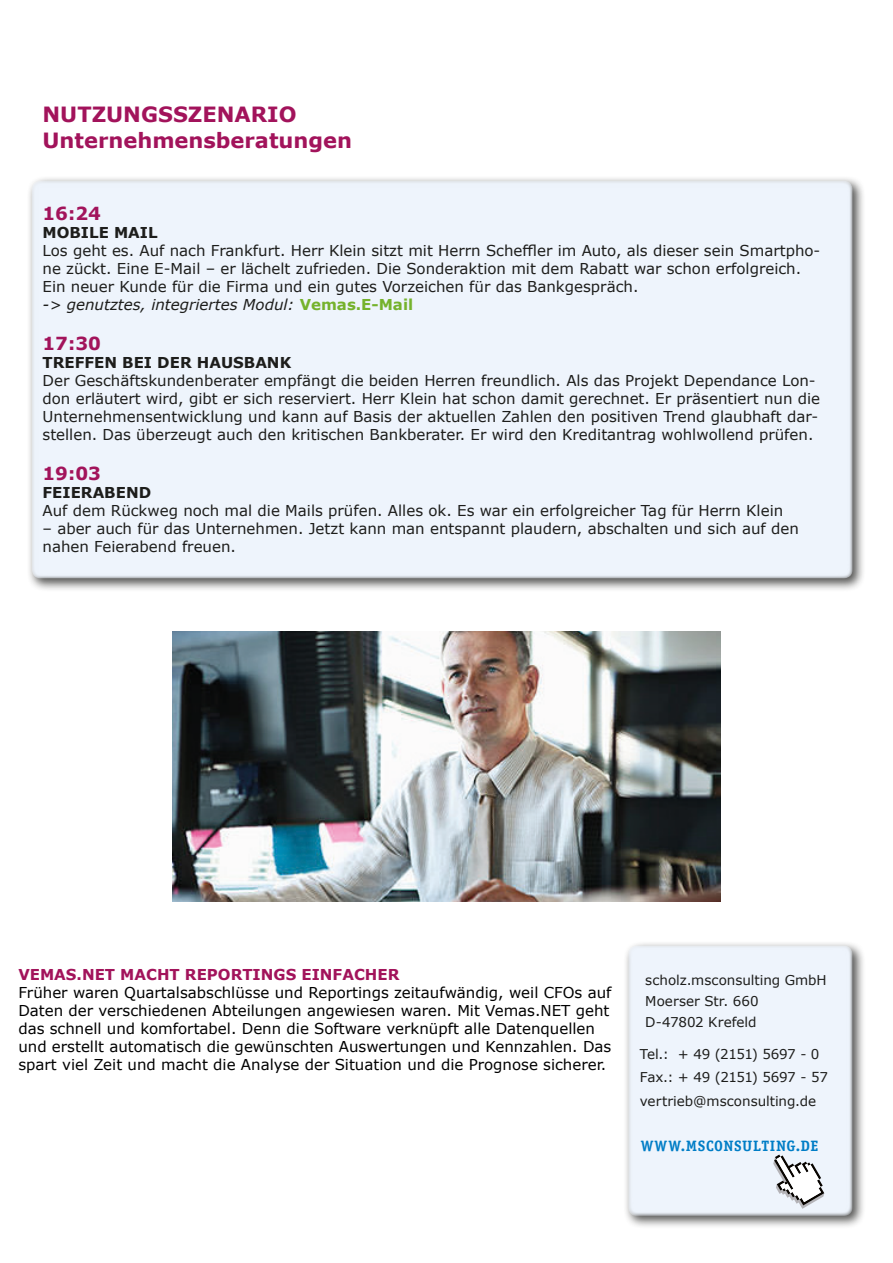
<style>
.page{position:relative;width:893px;height:1263px;background:#fff}
.page>*{position:absolute;margin:0;border:0;box-sizing:border-box;transform-origin:0 0}
.t1{font:700 21px/25.2px "Verdana";color:#a2135b}
.t2{font:700 18px "Verdana";color:#a2135b}
.t3{font:15px/18px "Verdana";color:#1d1d1b}
.t4{font:15px/18px "Verdana";color:#000}
.t5{font:700 15px "Verdana";color:#1d1d1b}
.Fliesstext_Headlines{font:700 15px "Officina Serif";letter-spacing:.04em;color:#007dc6}
.Fliesstext{font:13.5px/21px "Verdana";color:#1d1d1b}
.Fliesstext-2{font:13.5px "Verdana";letter-spacing:-.025em;color:#1d1d1b}
.Fliesstext-3{font:13.5px "Verdana";letter-spacing:-.035em;color:#1d1d1b}
.s1{font-style:italic}
.s2{font-weight:700;color:#75b22c}
.s3{font-weight:700;color:#a2135b}
</style>
<div class="page">
<div style="left:27px;top:176px;width:839px;height:416px;background:#1d1d1b;opacity:.75"></div>
<div style="left:32px;top:181px;width:820px;height:397px;background:#eef4fc;border-radius:9px"></div>
<div style="left:623px;top:941px;width:243px;height:288px;background:#1d1d1b;opacity:.75"></div>
<div style="left:628px;top:946px;width:224px;height:270px;background:#eef4fc;border-radius:9px"></div>
<svg style="left:773px;top:1154px;width:51px;height:55px"></svg>
<img style="left:173px;top:631px;width:547px;height:270px">
<p class="t1" style="left:43px;top:102px;width:311px">NUTZUNGSSZENARIO<br>Unternehmensberatungen</p>
<p class="t2" style="left:43px;top:201px;width:60px">16:24</p>
<p class="t5" style="left:43px;top:222px;width:117px">MOBILE MAIL</p>
<p class="t3" style="left:43px;top:242px;width:779px">Los geht es. Auf nach Frankfurt. Herr Klein sitzt mit Herrn Scheffler im Auto, als dieser sein Smartpho&shy;ne zückt. Eine E-Mail – er lächelt zufrieden. Die Sonderaktion mit dem Rabatt war schon erfolgreich.<br>Ein neuer Kunde für die Firma und ein gutes Vorzeichen für das Bankgespräch.<br><span class="s1">-&gt; genutztes, integriertes Modul:</span> <span class="s2">Vemas.E-Mail</span></p>
<p class="t2" style="left:43px;top:331px;width:60px">17:30</p>
<p class="t5" style="left:43px;top:352px;width:250px">TREFFEN BEI DER HAUSBANK</p>
<p class="t3" style="left:43px;top:371px;width:779px">Der Geschäftskundenberater empfängt die beiden Herren freundlich. Als das Projekt Dependance Lon&shy;don erläutert wird, gibt er sich reserviert. Herr Klein hat schon damit gerechnet. Er präsentiert nun die Unternehmensentwicklung und kann auf Basis der aktuellen Zahlen den positiven Trend glaubhaft dar&shy;stellen. Das überzeugt auch den kritischen Bankberater. Er wird den Kreditantrag wohlwollend prüfen.</p>
<p class="t2" style="left:43px;top:460px;width:60px">19:03</p>
<p class="t5" style="left:43px;top:481px;width:110px">FEIERABEND</p>
<p class="t3" style="left:43px;top:501px;width:742px">Auf dem Rückweg noch mal die Mails prüfen. Alles ok. Es war ein erfolgreicher Tag für Herrn Klein</p>
<p class="t3" style="left:43px;top:519px;width:758px">– aber auch für das Unternehmen. Jetzt kann man entspannt plaudern, abschalten und sich auf den nahen Feierabend freuen.</p>
<p class="t4" style="left:18px;top:965px;width:595px"><span class="s3">VEMAS.NET MACHT REPORTINGS EINFACHER<br></span>Früher waren Quartalsabschlüsse und Reportings zeitaufwändig, weil CFOs auf Daten der verschiedenen Abteilungen angewiesen waren. Mit Vemas.NET geht das schnell und komfortabel. Denn die Software verknüpft alle Datenquellen und erstellt automatisch die gewünschten Auswertungen und Kennzahlen. Das spart viel Zeit und macht die Analyse der Situation und die Prognose sicherer.</p>
<p class="Fliesstext" style="left:645px;top:969px;width:183px">scholz.msconsulting GmbH<br>Moerser Str. 660<br>D-47802 Krefeld</p>
<p class="Fliesstext-3" style="left:640px;top:1044px;width:181px">Tel.: + 49 (2151) 5697 - 0</p>
<p class="Fliesstext-2" style="left:640px;top:1068px;width:190px">Fax.: + 49 (2151) 5697 - 57</p>
<p class="Fliesstext" style="left:640px;top:1090px;width:178px">vertrieb@msconsulting.de</p>
<p class="Fliesstext_Headlines" style="left:641px;top:1139px;width:179px">WWW.MSCONSULTING.DE</p>
</div>
